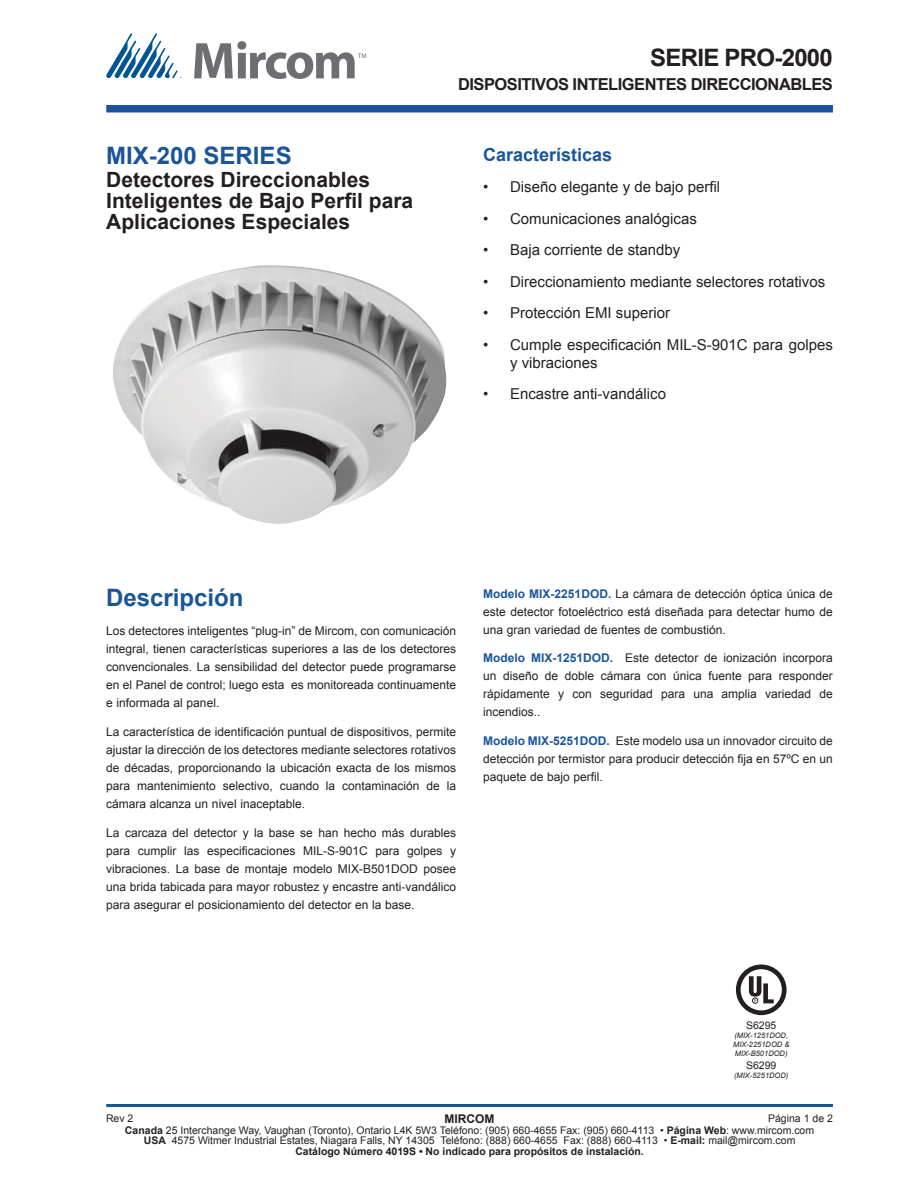
<style>
.page{position:relative;width:918px;height:1188px;background:#fff}
.page>*{position:absolute;margin:0;border:0;box-sizing:border-box;transform-origin:0 0}
.heading_1{font:700 24px "Arial";color:#1a559c}
.t1{font:700 24px "Arial";letter-spacing:-.03em;color:#231f20}
.t2{font:700 21px/21px "Arial";color:#231f20}
.t3{font:700 18px "Arial";color:#1a559c}
.t4{font:700 16.5px "Arial";letter-spacing:-.03em;color:#231f20}
.t5{font:15px/18px "Arial";color:#231f20}
.Text_1__10_pt_Sabon{font:12px/18px "Arial";color:#231f20;text-align:justify}
.t6{font:700 12px "Arial";color:#231f20}
.t7{font:10.5px/10.5px "Arial";color:#231f20;text-align:center}
.t8{font:italic 7.5px "Arial";color:#231f20}
.s1{font-weight:700;color:#1a559c}
.s2{font-weight:700}
</style>
<div class="page">
<div style="left:106px;top:105px;width:727px;height:7px;background:#1a559c"></div>
<hr style="left:106px;top:1104px;width:727px;height:3px;background:#1a559c">
<svg style="left:194px;top:41px;width:172px;height:38px"></svg>
<svg style="left:106px;top:33px;width:75px;height:46px"></svg>
<img style="left:113px;top:265px;width:334px;height:259px">
<svg style="left:736px;top:964px;width:51px;height:51px"></svg>
<div style="left:741px;top:969px;width:41px;height:41px;background:#fff;border-radius:50%"></div>
<svg style="left:749px;top:976px;width:25px;height:27px"></svg>
<p class="heading_1" style="left:106px;top:139px;width:187px">MIX-200 SERIES</p>
<p class="t2" style="left:106px;top:170px;width:308px">Detectores Direccionables<br>Inteligentes de Bajo Perfil para<br>Aplicaciones Especiales</p>
<p class="t1" style="left:650px;top:42px;width:184px">SERIE PRO-2000</p>
<p class="t4" style="left:458px;top:73px;width:376px">DISPOSITIVOS INTELIGENTES DIRECCIONABLES</p>
<p class="t3" style="left:483px;top:143px;width:131px">Características</p>
<p class="t5" style="left:483px;top:178px;width:239px">• Diseño elegante y de bajo perfil</p>
<p class="t5" style="left:483px;top:210px;width:215px">• Comunicaciones analógicas</p>
<p class="t5" style="left:483px;top:241px;width:199px">• Baja corriente de standby</p>
<p class="t5" style="left:483px;top:273px;width:344px">• Direccionamiento mediante selectores rotativos</p>
<p class="t5" style="left:483px;top:304px;width:189px">• Protección EMI superior</p>
<p class="t5" style="left:510px;top:336px;width:324px;text-indent:-27px">• Cumple especificación MIL-S-901C para golpes y vibraciones</p>
<p class="t5" style="left:483px;top:385px;width:184px">• Encastre anti-vandálico</p>
<p class="heading_1" style="left:106px;top:582px;width:139px">Descripción</p>
<p class="Text_1__10_pt_Sabon" style="left:106px;top:622px;width:351px">Los detectores inteligentes “plug-in” de Mircom, con comunicación integral, tienen características superiores a las de los detectores convencionales. La sensibilidad del detector puede programarse en el Panel de control; luego esta es monitoreada continuamente e informada al panel.</p>
<p class="Text_1__10_pt_Sabon" style="left:106px;top:723px;width:351px">La característica de identificación puntual de dispositivos, permite ajustar la dirección de los detectores mediante selectores rotativos de décadas, proporcionando la ubicación exacta de los mismos para mantenimiento selectivo, cuando la contaminación de la cámara alcanza un nivel inaceptable.</p>
<p class="Text_1__10_pt_Sabon" style="left:106px;top:824px;width:351px">La carcaza del detector y la base se han hecho más durables para cumplir las especificaciones MIL-S-901C para golpes y vibraciones. La base de montaje modelo MIX-B501DOD posee una brida tabicada para mayor robustez y encastre anti-vandálico para asegurar el posicionamiento del detector en la base.</p>
<p class="Text_1__10_pt_Sabon" style="left:483px;top:584px;width:351px"><span class="s1">Modelo MIX-2251DOD.</span> La cámara de detección óptica única de este detector fotoeléctrico está diseñada para detectar humo de una gran variedad de fuentes de combustión.</p>
<p class="Text_1__10_pt_Sabon" style="left:483px;top:649px;width:351px"><span class="s1">Modelo MIX-1251DOD.</span> Este detector de ionización incorpora un diseño de doble cámara con única fuente para responder rápidamente y con seguridad para una amplia variedad de incendios..</p>
<p class="Text_1__10_pt_Sabon" style="left:483px;top:732px;width:351px"><span class="s1">Modelo MIX-5251DOD.</span> Este modelo usa un innovador circuito de detección por termistor para producir detección fija en 57ºC en un paquete de bajo perfil.</p>
<p class="t7" style="left:746px;top:1020px;width:32px">S6295</p>
<p class="t8" style="left:734px;top:1031px;width:55px">(MIX-1251DOD,</p>
<p class="t8" style="left:733px;top:1040px;width:58px">MIX-2251DOD &amp;</p>
<p class="t8" style="left:735px;top:1049px;width:54px">MIX-B501DOD)</p>
<p class="t7" style="left:746px;top:1060px;width:32px">S6299</p>
<p class="t8" style="left:734px;top:1070px;width:56px">(MIX-5251DOD)</p>
<p class="t7" style="left:106px;top:1113px;width:29px">Rev 2</p>
<p class="t6" style="left:445px;top:1111px;width:51px">MIRCOM</p>
<p class="t7" style="left:768px;top:1113px;width:66px">Página 1 de 2</p>
<p class="t7" style="left:125px;top:1125px;width:691px"><span class="s2">Canada</span> 25 Interchange Way, Vaughan (Toronto), Ontario L4K 5W3 Teléfono: (905) 660-4655 Fax: (905) 660-4113 • <span class="s2">Página Web</span>: www.mircom.com</p>
<p class="t7" style="left:144px;top:1135px;width:653px"><span class="s2">USA</span> 4575 Witmer Industrial Estates, Niagara Falls, NY 14305 Teléfono: (888) 660-4655 Fax: (888) 660-4113 • <span class="s2">E-mail:</span> mail@mircom.com<br><span class="s2">Catálogo Número 4019S • No indicado para propósitos de instalación.</span></p>
</div>
